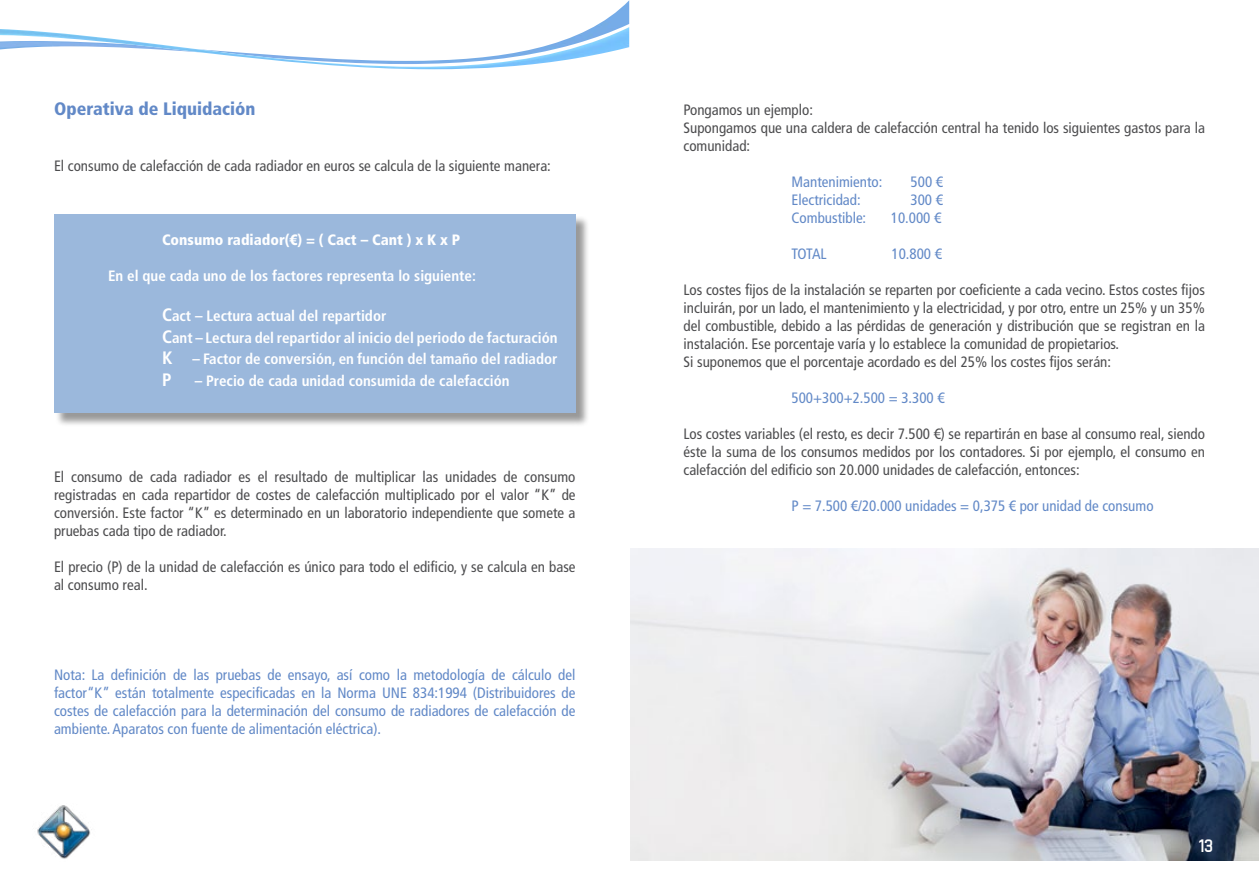
<style>
.page{position:relative;width:1259px;height:893px;background:#fff}
.page>*{position:absolute;margin:0;border:0;box-sizing:border-box;transform-origin:0 0}
.t1{font:900 condensed 18px "Frutiger LT Std";color:#6289c7}
.t2{font:700 condensed 18px "Frutiger LT Std";color:#fff}
.t3{font:18px "Tenby Five";color:#fff}
.t4{font:condensed 15px/18px "Frutiger LT Std";color:#4d4d4f}
.t5{font:condensed 15px/18px "Frutiger LT Std";color:#6289c7;text-align:justify}
.t6{font:700 condensed 15px/21.6px "Frutiger LT Std";color:#fff}
.t7{font:900 condensed 15px "Frutiger LT Std";color:#fff}
.s1{font-size:18px}
</style>
<div class="page">
<div style="left:55px;top:216px;width:534px;height:211px;background:#000;opacity:.75"></div>
<div style="left:54px;top:214px;width:521px;height:199px;background:#9bb8dc"></div>
<img style="left:594px;top:0;width:35px;height:27px">
<img style="left:0;top:27px;width:629px;height:42px">
<img style="left:37px;top:805px;width:55px;height:54px">
<img style="left:630px;top:549px;width:629px;height:311px">
<p class="t1" style="left:54px;top:98px;width:203px">Operativa de Liquidación</p>
<p class="t4" style="left:54px;top:156px;width:498px">El consumo de calefacción de cada radiador en euros se calcula de la siguiente manera:</p>
<p class="t7" style="left:162px;top:231px;width:300px">Consumo radiador(€) = ( Cact – Cant ) x K x P</p>
<p class="t6" style="left:108px;top:265px;width:369px">En el que cada uno de los factores representa lo siguiente:</p>
<p class="t6" style="left:162px;top:305px;width:397px"><span class="s1">C</span>act – Lectura actual del repartidor<br><span class="s1">C</span>ant – Lectura del repartidor al inicio del periodo de facturación</p>
<p class="t2" style="left:162px;top:347px;width:12px">K</p>
<p class="t6" style="left:192px;top:348px;width:367px">– Factor de conversión, en función del tamaño del radiador</p>
<p class="t2" style="left:162px;top:369px;width:11px">P</p>
<p class="t6" style="left:195px;top:370px;width:316px">– Precio de cada unidad consumida de calefacción</p>
<p class="t4" style="left:54px;top:468px;width:523px;text-align:justify">El consumo de cada radiador es el resultado de multiplicar las unidades de consumo registradas en cada repartidor de costes de calefacción multiplicado por el valor “K” de conversión. Este factor “K” es determinado en un laboratorio independiente que somete a pruebas cada tipo de radiador.</p>
<p class="t4" style="left:54px;top:558px;width:523px">El precio (P) de la unidad de calefacción es único para todo el edificio, y se calcula en base al consumo real.</p>
<p class="t5" style="left:54px;top:666px;width:523px">Nota: La definición de las pruebas de ensayo, así como la metodología de cálculo del factor“K” están totalmente especificadas en la Norma UNE 834:1994 (Distribuidores de costes de calefacción para la determinación del consumo de radiadores de calefacción de ambiente. Aparatos con fuente de alimentación eléctrica).</p>
<p class="t4" style="left:683px;top:101px;width:523px">Pongamos un ejemplo:<br>Supongamos que una caldera de calefacción central ha tenido los siguientes gastos para la comunidad:</p>
<p class="t5" style="left:791px;top:173px;width:92px">Mantenimiento:</p>
<p class="t5" style="left:910px;top:173px;width:34px">500 €</p>
<p class="t5" style="left:791px;top:191px;width:71px">Electricidad:</p>
<p class="t5" style="left:910px;top:191px;width:34px">300 €</p>
<p class="t5" style="left:791px;top:209px;width:76px">Combustible:</p>
<p class="t5" style="left:891px;top:209px;width:52px">10.000 €</p>
<p class="t5" style="left:791px;top:245px;width:37px">TOTAL</p>
<p class="t5" style="left:891px;top:245px;width:52px">10.800 €</p>
<p class="t4" style="left:683px;top:281px;width:523px">Los costes fijos de la instalación se reparten por coeficiente a cada vecino. Estos costes fijos incluirán, por un lado, el mantenimiento y la electricidad, y por otro, entre un 25% y un 35% del combustible, debido a las pérdidas de generación y distribución que se registran en la instalación. Ese porcentaje varía y lo establece la comunidad de propietarios.<br>Si suponemos que el porcentaje acordado es del 25% los costes fijos serán:</p>
<p class="t5" style="left:791px;top:389px;width:154px">500+300+2.500 = 3.300 €</p>
<p class="t4" style="left:683px;top:425px;width:523px;text-align:justify">Los costes variables (el resto, es decir 7.500 €) se repartirán en base al consumo real, siendo éste la suma de los consumos medidos por los contadores. Si por ejemplo, el consumo en calefacción del edificio son 20.000 unidades de calefacción, entonces:</p>
<p class="t5" style="left:791px;top:497px;width:363px">P = 7.500 €/20.000 unidades = 0,375 € por unidad de consumo</p>
<p class="t3" style="left:1199px;top:835px;width:16px">13</p>
</div>
